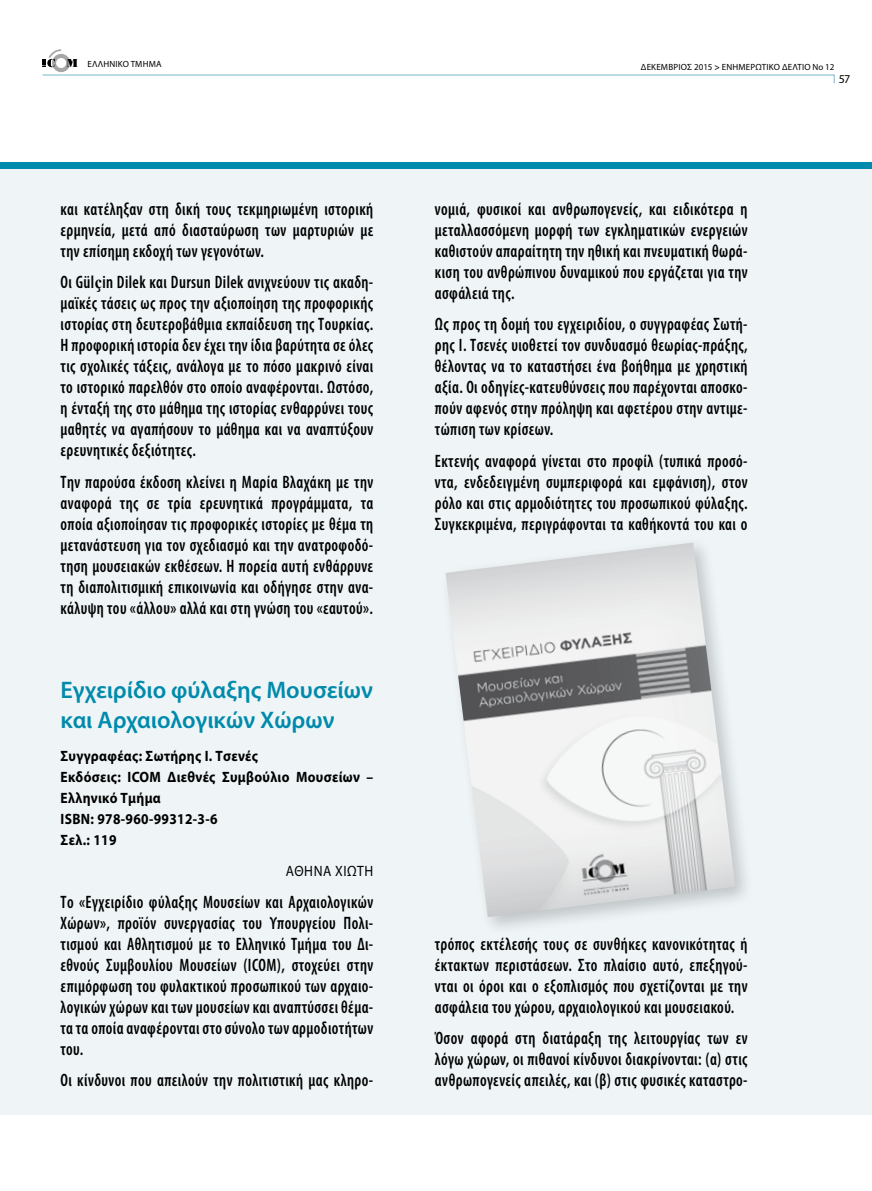
<style>
.page{position:relative;width:872px;height:1191px;background:#fff}
.page>*{position:absolute;margin:0;border:0;box-sizing:border-box;transform-origin:0 0}
.t1{font:600 24px/30px "Myriad Pro";color:#008aab}
.t2{font:600 condensed 18px/21px "Myriad Pro";letter-spacing:.025em;color:#000;text-align:justify;scale:.9 1}
.t3{font:700 15px/21px "Myriad Pro";letter-spacing:.025em;color:#000;scale:.9 1}
.t4{font:15px "Myriad Pro";letter-spacing:.045em;color:#000;scale:.9 1}
.t5{font:12px "Myriad Pro";color:#000}
.t6{font:9px "Myriad Pro";letter-spacing:.02em;color:#000}
.s1{font-weight:600}
.s2{font-family:"Times New Roman";font-weight:700;font-stretch:normal}
</style>
<div class="page">
<svg style="left:42px;top:49px;width:793px;height:35px"></svg>
<div style="left:0;top:163px;width:872px;height:23px;background:#008aab"></div>
<div style="left:0;top:169px;width:872px;height:945px;background:#eff5f7"></div>
<div style="left:439px;top:536px;width:315px;height:399px;background:#000;opacity:.2"></div>
<img style="left:445px;top:542px;width:290px;height:375px">
<p class="t6" style="left:87px;top:59px;width:76px">ΕΛΛΗΝΙΚΟ ΤΜΗΜΑ</p>
<p class="t6" style="left:641px;top:62px;width:7px">δεκεμ</p>
<p class="t6" style="left:668px;top:62px;width:11px">βριοσ</p>
<p class="t6" style="left:694px;top:62px;width:35px">2015 <span class="s1">&gt;</span> ενημερ</p>
<p class="t6" style="left:755px;top:62px;width:12px">ωτικο</p>
<p class="t6" style="left:782px;top:62px;width:6px">δελτιο</p>
<p class="t6" style="left:812px;top:62px;width:23px">Νο 12</p>
<p class="t2" style="left:61px;top:198px;width:349px">και κατέληξαν στη δική τους τεκμηριωμένη ιστορική ερμηνεία, μετά από διασταύρωση των μαρτυριών με την επίσημη εκδοχή των γεγονότων.</p>
<p class="t2" style="left:61px;top:271px;width:349px">Οι Gül<span class="s2">ҫ</span>in Dilek και Dursun Dilek ανιχνεύουν τις ακαδη&shy;μαϊκές τάσεις ως προς την αξιοποίηση της προφορικής ιστορίας στη δευτεροβάθμια εκπαίδευση της Τουρκίας.<br>Η προφορική ιστορία δεν έχει την ίδια βαρύτητα σε όλες τις σχολικές τάξεις, ανάλογα με το πόσο μακρινό είναι το ιστορικό παρελθόν στο οποίο αναφέρονται. Ωστόσο, η ένταξή της στο μάθημα της ιστορίας ενθαρρύνει τους μαθητές να αγαπήσουν το μάθημα και να αναπτύξουν ερευνητικές δεξιότητες.</p>
<p class="t2" style="left:61px;top:471px;width:349px">Την παρούσα έκδοση κλείνει η Μαρία Βλαχάκη με την αναφορά της σε τρία ερευνητικά προγράμματα, τα οποία αξιοποίησαν τις προφορικές ιστορίες με θέμα τη μετανάστευση για τον σχεδιασμό και την ανατροφοδό&shy;τηση μουσειακών εκθέσεων. Η πορεία αυτή ενθάρρυνε τη διαπολιτισμική επικοινωνία και οδήγησε στην ανα&shy;κάλυψη του «άλλου» αλλά και στη γνώση του «εαυτού».</p>
<h1 class="t1" style="left:61px;top:674px;width:314px">Εγχειρίδιο φύλαξης Μουσείων και Αρχαιολογικών Χώρων</h1>
<p class="t3" style="left:61px;top:745px;width:349px">Συγγραφέας: Σωτήρης Ι. Τσενές<br>Εκδόσεις: ICOM Διεθνές Συμβούλιο Μουσείων –<br>Ελληνικό Τμήμα<br>ISBN: 978-960-99312-3-6<br>Σελ.: 119</p>
<p class="t4" style="left:286px;top:862px;width:99px">ΑΘΗΝΑ ΧΙΩΤΗ</p>
<p class="t2" style="left:61px;top:891px;width:349px">Το «Εγχειρίδιο φύλαξης Μουσείων και Αρχαιολογικών Χώρων», προϊόν συνεργασίας του Υπουργείου Πολι&shy;τισμού και Αθλητισμού με το Ελληνικό Τμήμα του Δι&shy;εθνούς Συμβουλίου Μουσείων (ICOM), στοχεύει στην επιμόρφωση του φυλακτικού προσωπικού των αρχαιο&shy;λογικών χώρων και των μουσείων και αναπτύσσει θέμα&shy;τα τα οποία αναφέρονται στο σύνολο των αρμοδιοτήτων του.</p>
<p class="t2" style="left:61px;top:1069px;width:349px">Οι κίνδυνοι που απειλούν την πολιτιστική μας κληρο-</p>
<p class="t2" style="left:435px;top:198px;width:349px">νομιά, φυσικοί και ανθρωπογενείς, και ειδικότερα η μεταλλασσόμενη μορφή των εγκληματικών ενεργειών καθιστούν απαραίτητη την ηθική και πνευματική θωρά&shy;κιση του ανθρώπινου δυναμικού που εργάζεται για την ασφάλειά της.</p>
<p class="t2" style="left:435px;top:313px;width:349px">Ως προς τη δομή του εγχειριδίου, ο συγγραφέας Σωτή&shy;ρης Ι. Τσενές υιοθετεί τον συνδυασμό θεωρίας-πράξης, θέλοντας να το καταστήσει ένα βοήθημα με χρηστική αξία. Οι οδηγίες-κατευθύνσεις που παρέχονται αποσκο&shy;πούν αφενός στην πρόληψη και αφετέρου στην αντιμε&shy;τώπιση των κρίσεων.</p>
<p class="t2" style="left:435px;top:450px;width:349px">Εκτενής αναφορά γίνεται στο προφίλ (τυπικά προσό&shy;ντα, ενδεδειγμένη συμπεριφορά και εμφάνιση), στον ρόλο και στις αρμοδιότητες του προσωπικού φύλαξης.<br>Συγκεκριμένα, περιγράφονται τα καθήκοντά του και ο</p>
<p class="t2" style="left:435px;top:933px;width:349px">τρόπος εκτέλεσής τους σε συνθήκες κανονικότητας ή έκτακτων περιστάσεων. Στο πλαίσιο αυτό, επεξηγού&shy;νται οι όροι και ο εξοπλισμός που σχετίζονται με την ασφάλεια του χώρου, αρχαιολογικού και μουσειακού.</p>
<p class="t2" style="left:435px;top:1027px;width:349px">Όσον αφορά στη διατάραξη της λειτουργίας των εν λόγω χώρων, οι πιθανοί κίνδυνοι διακρίνονται: (α) στις ανθρωπογενείς απειλές, και (β) στις φυσικές καταστρο-</p>
<p class="t5" style="left:838px;top:72px;width:13px">57</p>
</div>
